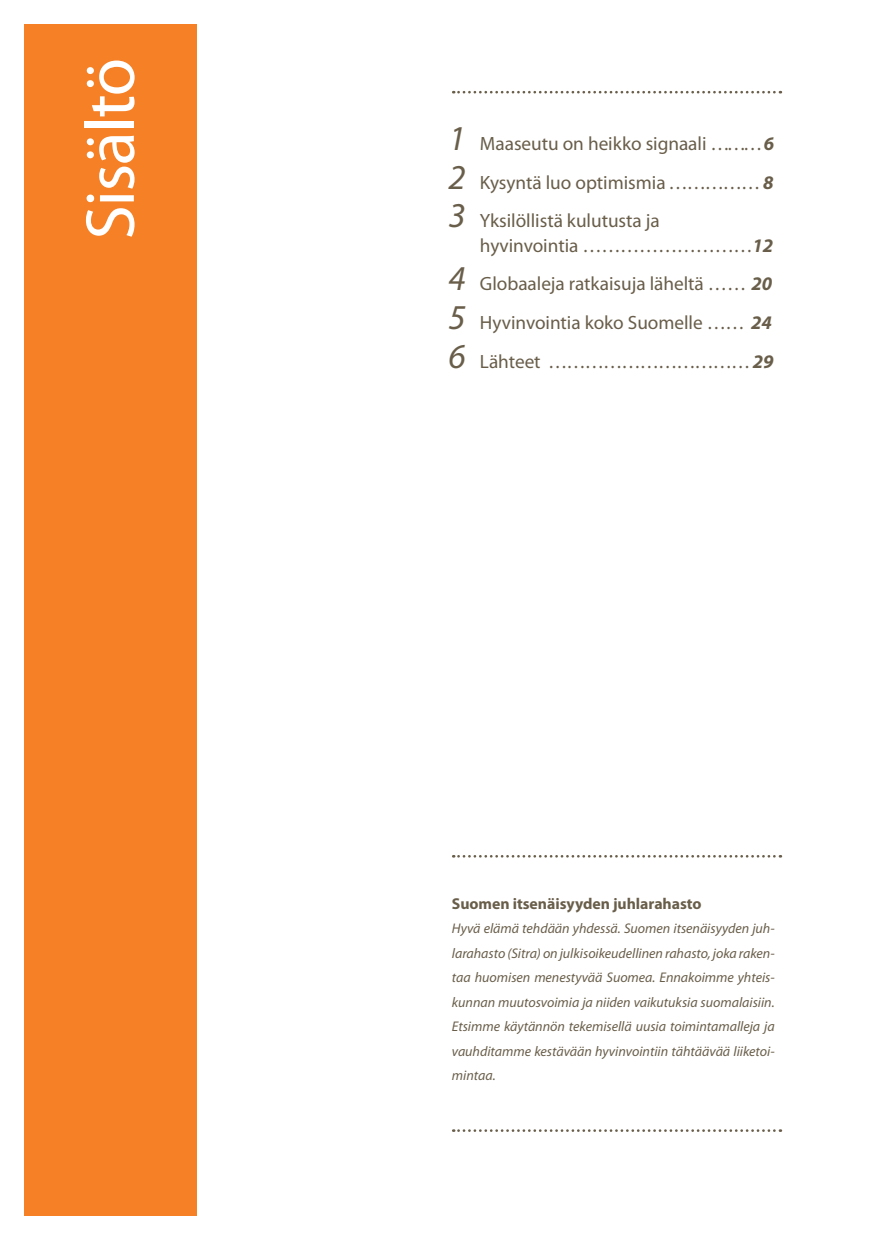
<style>
.page{position:relative;width:874px;height:1241px;background:#fff}
.page>*{position:absolute;margin:0;border:0;box-sizing:border-box;transform-origin:0 0}
.t1{font:70px "Myriad Pro";letter-spacing:-.02em;color:#fff}
.t2{font:19.25px/38.5px "Myriad Pro";color:#695e4a;text-align:justify}
.t3{font:700 15.75px "Myriad Pro";color:#695e4a}
.t4{font:italic 14px/24.5px "Myriad Pro";color:#695e4a;text-align:justify}
.s1{font-style:italic;font-size:35px}
.s2{font-weight:700;font-style:italic}
</style>
<div class="page">
<div style="left:25px;top:25px;width:172px;height:1190px;background:#f58025"></div>
<svg style="left:453px;top:91px;width:327px;height:2px"></svg>
<svg style="left:453px;top:1129px;width:327px;height:2px"></svg>
<svg style="left:453px;top:855px;width:327px;height:2px"></svg>
<h1 class="t1" style="left:72px;top:239px;width:183px;rotate:-90deg">Sisältö</h1>
<h2 class="t2" style="left:448px;top:125px;width:327px"><span class="s1">1</span> Maaseutu on heikko signaali ……… <span class="s2">6<br></span><span class="s1">2</span> Kysyntä luo optimismia …………… <span class="s2">8<br></span><span class="s1">3</span> Yksilöllistä kulutusta ja</h2>
<h2 class="t2" style="left:448px;top:226px;width:326px;text-indent:32px">hyvinvointia ………………………<span class="s2">12<br></span><span class="s1">4</span> Globaaleja ratkaisuja läheltä …… <span class="s2">20<br></span><span class="s1">5</span> Hyvinvointia koko Suomelle …… <span class="s2">24<br></span><span class="s1">6</span> Lähteet …………………………… <span class="s2">29</span></h2>
<p class="t3" style="left:451px;top:894px;width:251px">Suomen itsenäisyyden juhlarahasto</p>
<p class="t4" style="left:451px;top:916px;width:324px">Hyvä elämä tehdään yhdessä. Suomen itsenäisyyden juh&shy;larahasto (Sitra) on julkisoikeudellinen rahasto, joka raken&shy;taa huomisen menestyvää Suomea. Ennakoimme yhteis&shy;kunnan muutosvoimia ja niiden vaikutuksia suomalaisiin.<br>Etsimme käytännön tekemisellä uusia toimintamalleja ja vauhditamme kestävään hyvinvointiin tähtäävää liiketoi&shy;mintaa.</p>
</div>
